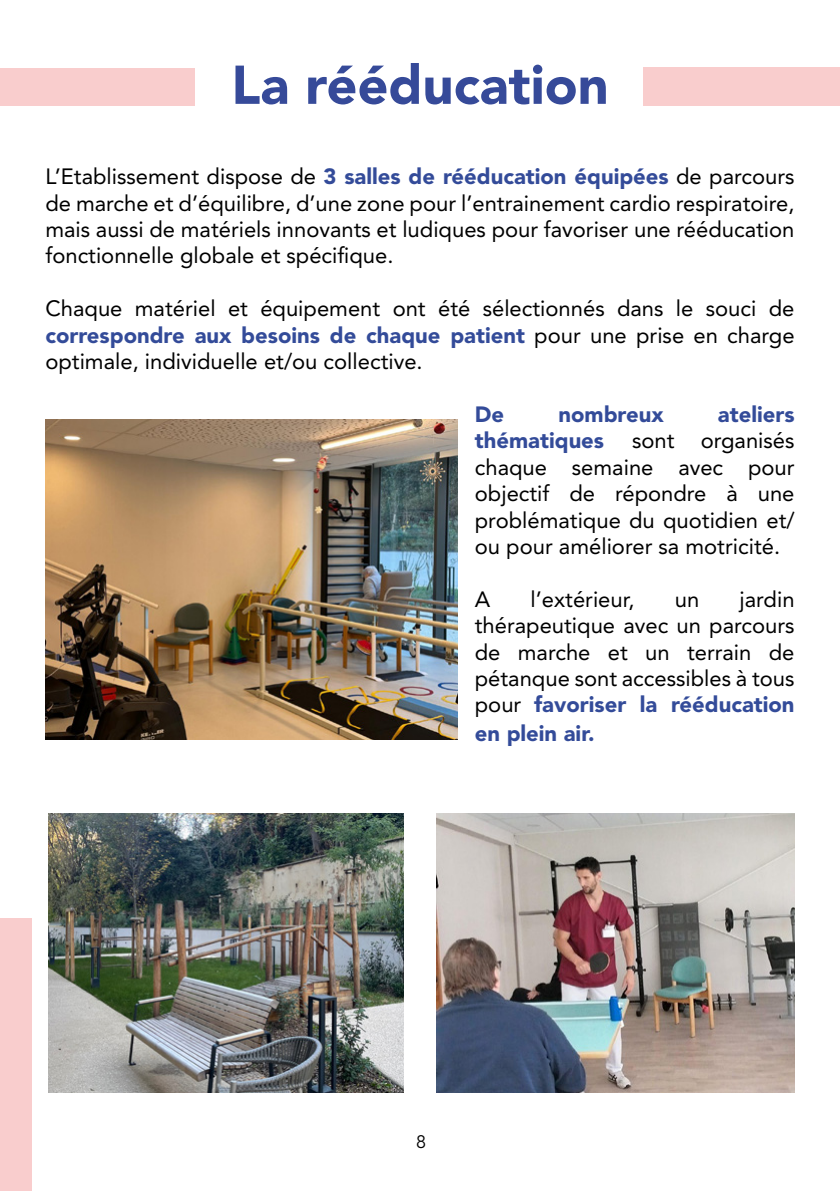
<style>
.page{position:relative;width:840px;height:1191px;background:#fff}
.page>*{position:absolute;margin:0;border:0;box-sizing:border-box;transform-origin:0 0}
.t1{font:900 54px "Avenir LT Std";color:#364a99}
.t2{font:22px/26.4px "Avenir LT Std";color:#000;text-align:justify}
.t3{font:900 22px "Avenir LT Std";color:#334b99}
.s1{font-weight:900;color:#334b99}
</style>
<div class="page">
<div style="left:0;top:918px;width:31px;height:273px;background:#f9cdcd"></div>
<div style="left:0;top:68px;width:195px;height:38px;background:#f9cdcd"></div>
<div style="left:642px;top:67px;width:197px;height:39px;background:#f9cdcd"></div>
<img style="left:45px;top:419px;width:412px;height:321px">
<img style="left:48px;top:814px;width:355px;height:278px">
<img style="left:436px;top:814px;width:358px;height:278px">
<h1 class="t1" style="left:231px;top:52px;width:378px">La rééducation</h1>
<p class="t2" style="left:45px;top:163px;width:750px">L’Etablissement dispose de <span class="s1">3 salles de rééducation équipées</span> de parcours de marche et d’équilibre, d’une zone pour l’entrainement cardio respiratoire, mais aussi de matériels innovants et ludiques pour favoriser une rééducation fonctionnelle globale et spécifique.</p>
<p class="t2" style="left:45px;top:295px;width:750px">Chaque matériel et équipement ont été sélectionnés dans le souci de <span class="s1">correspondre aux besoins de chaque patient</span> pour une prise en charge optimale, individuelle et/ou collective.</p>
<p class="t3" style="left:474px;top:401px;width:31px">De</p>
<p class="t3" style="left:558px;top:401px;width:107px">nombreux</p>
<p class="t3" style="left:717px;top:401px;width:78px">ateliers</p>
<p class="t3" style="left:474px;top:427px;width:131px">thématiques</p>
<p class="t2" style="left:474px;top:427px;width:321px;text-indent:157px">sont organisés chaque semaine avec pour objectif de répondre à une problématique du quotidien et/ ou pour améliorer sa motricité.</p>
<p class="t2" style="left:474px;top:586px;width:17px">A</p>
<p class="t2" style="left:530px;top:586px;width:105px">l’extérieur,</p>
<p class="t2" style="left:674px;top:586px;width:26px">un</p>
<p class="t2" style="left:474px;top:586px;width:321px;text-indent:264px">jardin thérapeutique avec un parcours de marche et un terrain de pétanque sont accessibles à tous pour <span class="s1">favoriser la rééducation</span></p>
<p class="t3" style="left:474px;top:720px;width:121px">en plein air.</p>
</div>
